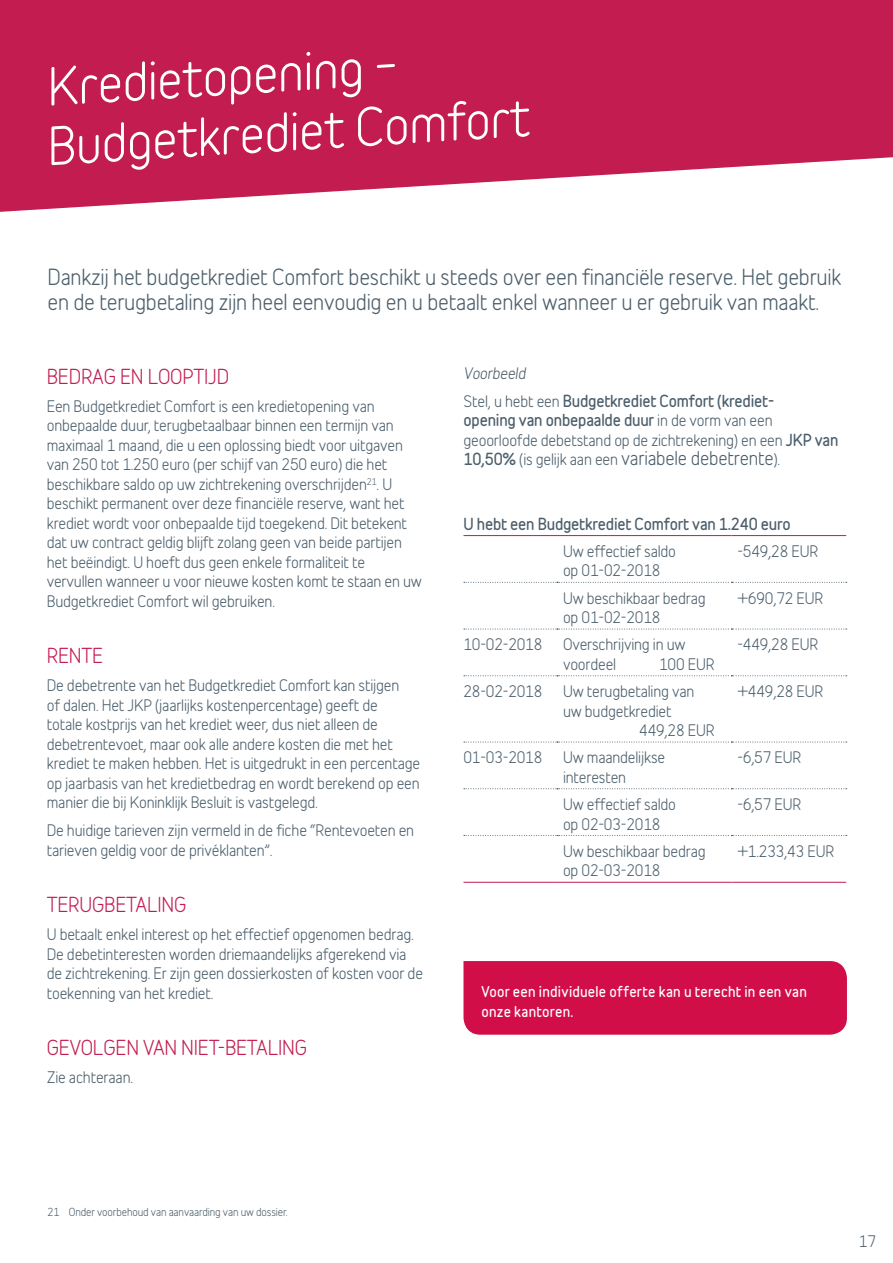
<style>
.page{position:relative;width:893px;height:1263px;background:#fff}
.page>*{position:absolute;margin:0;border:0;box-sizing:border-box;transform-origin:0 0}
.t1{font:49.5px/60px "Belfius Normal";color:#fff}
.t2{font:21px/25.2px "Belfius Alternative";letter-spacing:-.01em;color:#4c5f6c}
.t3{font:19.5px "Belfius Alternative";letter-spacing:-.01em;color:#c21c50}
.t4{font:18px "Belfius Alternative";letter-spacing:-.01em;color:#4c5f6c}
.t5{font:15px/19.5px "Belfius Alternative";letter-spacing:-.01em;color:#4c5f6c}
.t6{font:700 15px/28px "Belfius Alternative";letter-spacing:-.01em;color:#4c5f6c}
.t7{font:700 13.5px/19.5px "Belfius Alternative";letter-spacing:.015em;color:#fff}
.t8{font:10.5px "Belfius Alternative";letter-spacing:-.01em;color:#4c5f6c}
.s1{font-weight:400;font-style:italic}
.s2{font-weight:400}
.s3{font-weight:700}
.s4{font-weight:700;font-size:15px}
.s5{font-size:15px}
</style>
<div class="page">
<svg style="left:0;top:0;width:893px;height:212px;background:#c93765"></svg>
<svg style="left:464px;top:582px;width:383px;height:1px"></svg>
<svg style="left:464px;top:629px;width:383px;height:1px"></svg>
<svg style="left:464px;top:675px;width:383px;height:1px"></svg>
<svg style="left:464px;top:742px;width:383px;height:1px"></svg>
<svg style="left:464px;top:788px;width:383px;height:1px"></svg>
<hr style="left:463px;top:535px;width:94px;height:1px;background:#c21c50">
<hr style="left:557px;top:535px;width:174px;height:1px;background:#c21c50">
<hr style="left:731px;top:535px;width:115px;height:1px;background:#c21c50">
<hr style="left:463px;top:882px;width:94px;height:1px;background:#c21c50">
<hr style="left:557px;top:882px;width:174px;height:1px;background:#c21c50">
<hr style="left:731px;top:882px;width:115px;height:1px;background:#c21c50">
<svg style="left:464px;top:835px;width:383px;height:1px"></svg>
<div style="left:463px;top:961px;width:384px;height:74px;background:#d20e49"></div>
<h1 class="t1" style="left:40px;top:54px;width:485px;rotate:-4deg">Kredietopening –<br>Budgetkrediet Comfort</h1>
<h2 class="t2" style="left:48px;top:262px;width:795px">Dankzij het budgetkrediet Comfort beschikt u steeds over een financiële reserve. Het gebruik en de terugbetaling zijn heel eenvoudig en u betaalt enkel wanneer u er gebruik van maakt.</h2>
<h3 class="t3" style="left:47px;top:360px;width:184px">BEDRAG EN LOOPTIJD</h3>
<p class="t5" style="left:47px;top:394px;width:377px">Een Budgetkrediet Comfort is een kredietopening van onbepaalde duur, terugbetaalbaar binnen een termijn van maximaal 1 maand, die u een oplossing biedt voor uitgaven van 250 tot 1.250 euro (per schijf van 250 euro) die het beschikbare saldo op uw zichtrekening overschrijden<sup>21</sup>. U beschikt permanent over deze financiële reserve, want het krediet wordt voor onbepaalde tijd toegekend. Dit betekent dat uw contract geldig blijft zolang geen van beide partijen het beëindigt. U hoeft dus geen enkele formaliteit te vervullen wanneer u voor nieuwe kosten komt te staan en uw Budgetkrediet Comfort wil gebruiken.</p>
<h3 class="t3" style="left:47px;top:639px;width:58px">RENTE</h3>
<p class="t5" style="left:47px;top:674px;width:375px">De debetrente van het Budgetkrediet Comfort kan stijgen<br>of dalen. Het JKP (jaarlijks kostenpercentage) geeft de<br>totale kostprijs van het krediet weer, dus niet alleen de debetrentevoet, maar ook alle andere kosten die met het krediet te maken hebben. Het is uitgedrukt in een percentage op jaarbasis van het kredietbedrag en wordt berekend op een manier die bij Koninklijk Besluit is vastgelegd.</p>
<p class="t5" style="left:47px;top:819px;width:369px">De huidige tarieven zijn vermeld in de fiche “Rentevoeten en tarieven geldig voor de privéklanten”.</p>
<h3 class="t3" style="left:47px;top:888px;width:141px">TERUGBETALING</h3>
<p class="t5" style="left:47px;top:923px;width:378px">U betaalt enkel interest op het effectief opgenomen bedrag.<br>De debetinteresten worden driemaandelijks afgerekend via de zichtrekening. Er zijn geen dossierkosten of kosten voor de toekenning van het krediet.</p>
<h3 class="t3" style="left:47px;top:1031px;width:262px">GEVOLGEN VAN NIET-BETALING</h3>
<p class="t5" style="left:47px;top:1066px;width:88px">Zie achteraan.</p>
<p class="t6" style="left:463px;top:358px;width:312px"><span class="s1">Voorbeeld<br></span><span class="s2">Stel, u hebt een</span> Budgetkrediet Comfort (krediet-</p>
<p class="t5" style="left:463px;top:409px;width:377px"><span class="s3">opening van onbepaalde duur</span> in de vorm van een geoorloofde debetstand op de zichtrekening) en een <span class="s3">JKP van</span></p>
<p class="t4" style="left:463px;top:443px;width:318px"><span class="s4">10,50%</span> <span class="s5">(is gelijk aan een</span> variabele debetrente<span class="s5">).</span></p>
<p class="t6" style="left:463px;top:509px;width:329px">U hebt een Budgetkrediet Comfort van 1.240 euro</p>
<p class="t5" style="left:563px;top:540px;width:115px">Uw effectief saldo op 01-02-2018</p>
<p class="t5" style="left:737px;top:540px;width:82px">-549,28 EUR</p>
<p class="t5" style="left:563px;top:586px;width:144px">Uw beschikbaar bedrag op 01-02-2018</p>
<p class="t5" style="left:737px;top:586px;width:87px">+690,72 EUR</p>
<p class="t5" style="left:463px;top:633px;width:80px">10-02-2018</p>
<p class="t5" style="left:563px;top:633px;width:124px">Overschrijving in uw voordeel</p>
<p class="t5" style="left:737px;top:633px;width:82px">-449,28 EUR</p>
<p class="t5" style="left:659px;top:653px;width:57px">100 EUR</p>
<p class="t5" style="left:463px;top:680px;width:80px">28-02-2018</p>
<p class="t5" style="left:563px;top:680px;width:133px">Uw terugbetaling van</p>
<p class="t5" style="left:563px;top:699px;width:110px">uw budgetkrediet</p>
<p class="t5" style="left:639px;top:719px;width:77px">449,28 EUR</p>
<p class="t5" style="left:737px;top:680px;width:87px">+449,28 EUR</p>
<p class="t5" style="left:463px;top:746px;width:80px">01-03-2018</p>
<p class="t5" style="left:563px;top:746px;width:104px">Uw maandelijkse interesten</p>
<p class="t5" style="left:737px;top:746px;width:65px">-6,57 EUR</p>
<p class="t5" style="left:563px;top:793px;width:115px">Uw effectief saldo op 02-03-2018</p>
<p class="t5" style="left:737px;top:793px;width:65px">-6,57 EUR</p>
<p class="t5" style="left:563px;top:840px;width:144px">Uw beschikbaar bedrag op 02-03-2018</p>
<p class="t5" style="left:737px;top:840px;width:98px">+1.233,43 EUR</p>
<p class="t7" style="left:481px;top:982px;width:327px">Voor een individuele offerte kan u terecht in een van onze kantoren.</p>
<p class="t8" style="left:48px;top:1203px;width:242px">21 Onder voorbehoud van aanvaarding van uw dossier.</p>
<p class="t5" style="left:859px;top:1230px;width:19px">17</p>
</div>
